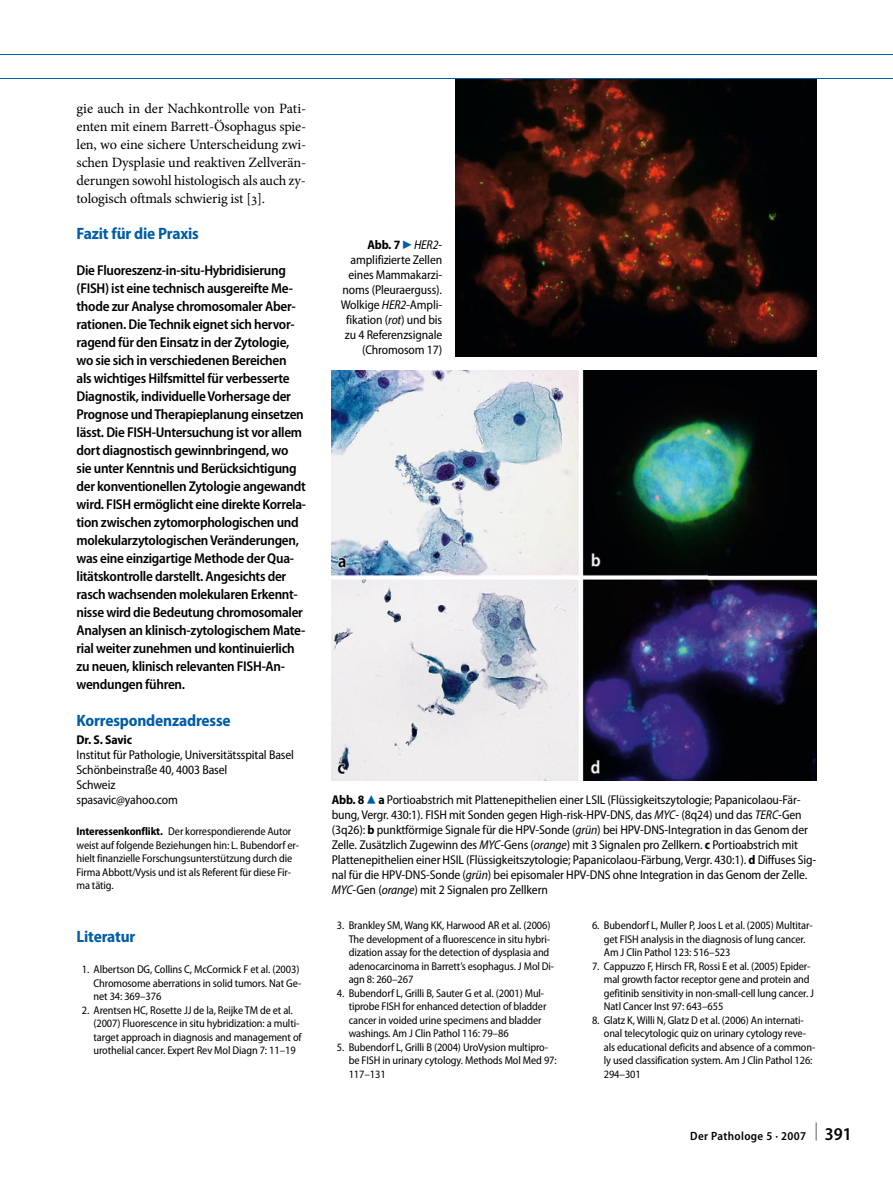
<style>
.page{position:relative;width:893px;height:1178px;background:#fff}
.page>*{position:absolute;margin:0;border:0;box-sizing:border-box;transform-origin:0 0}
.t1{font:700 semi-condensed 16.5px "Myriad Pro";letter-spacing:-.01em;color:#005da8}
.t2{font:600 semi-condensed 14.25px/18px "Myriad Pro";letter-spacing:-.02em;color:#000}
.t3{font:14.25px/18px "Minion Pro";letter-spacing:-.01em;color:#000;text-align:justify}
.t4{font:semi-condensed 12.75px/15px "Myriad Pro";letter-spacing:-.01em;color:#000}
.t5{font:700 semi-condensed 12.75px "Myriad Pro";letter-spacing:-.01em;color:#000}
.t6{font:600 semi-condensed 12px "Myriad Pro";letter-spacing:.03em;color:#000}
.t7{font:semi-condensed 11.25px/13.5px "Myriad Pro";letter-spacing:-.01em;color:#000}
.s1{font-weight:700}
.s2{font-family:"S Buttons";font-stretch:normal;font-size:14.25px;color:#005da8}
.s3{font-style:italic}
.s4{font-size:18px}
</style>
<div class="page">
<img style="left:332px;top:370px;width:484px;height:411px">
<img style="left:455px;top:79px;width:361px;height:277px">
<hr style="left:0;top:54px;width:893px;height:1px;background:#005da8">
<hr style="left:0;top:78px;width:893px;height:1px;background:#005da8">
<p class="t3" style="left:77px;top:100px;width:231px">gie auch in der Nachkontrolle von Pati&shy;enten mit einem Barrett-Ösophagus spie&shy;len, wo eine sichere Unterscheidung zwi&shy;schen Dysplasie und reaktiven Zellverän&shy;derungen sowohl histologisch als auch zy&shy;tologisch oftmals schwierig ist [3].</p>
<h1 class="t1" style="left:77px;top:225px;width:124px">Fazit für die Praxis</h1>
<p class="t2" style="left:77px;top:262px;width:231px">Die Fluoreszenz-in-situ-Hybridisierung (FISH) ist eine technisch ausgereifte Me&shy;thode zur Analyse chromosomaler Aber&shy;rationen. Die Technik eignet sich hervor&shy;ragend für den Einsatz in der Zytologie, wo sie sich in verschiedenen Bereichen<br>als wichtiges Hilfsmittel für verbesserte Diag nostik, individuelle Vorhersage der Prog nose und Therapieplanung einsetzen lässt. Die FISH-Untersuchung ist vor allem dort diagnostisch gewinnbringend, wo sie unter Kenntnis und Berücksichtigung der konventionellen Zytologie angewandt wird. FISH ermöglicht eine direkte Korrela&shy;tion zwischen zytomorphologischen und molekularzytologischen Veränderungen, was eine einzigartige Methode der Qua&shy;litätskontrolle darstellt. Angesichts der rasch wachsenden molekularen Erkennt&shy;nisse wird die Bedeutung chromosomaler Analysen an klinisch-zytologischem Mate&shy;rial weiter zunehmen und kontinuierlich zu neuen, klinisch relevanten FISH-An&shy;wendungen führen.</p>
<h1 class="t1" style="left:77px;top:711px;width:156px">Korrespondenzadresse</h1>
<p class="t5" style="left:77px;top:732px;width:57px">Dr. S. Savic</p>
<p class="t4" style="left:77px;top:747px;width:219px">Institut für Pathologie, Universitätsspital Basel<br>Schönbeinstraße 40, 4003 Basel<br>Schweiz<br>spasavic@yahoo.com</p>
<p class="t7" style="left:77px;top:825px;width:224px"><span class="s1">Interessenkonflikt.</span> Der korrespondierende Autor weist auf folgende Beziehungen hin: L. Bubendorf er&shy;hielt finanzielle Forschungsunterstützung durch die Firma Abbott/Vysis und ist als Referent für diese Fir&shy;ma tätig.</p>
<h1 class="t1" style="left:77px;top:927px;width:60px">Literatur</h1>
<p class="t7" style="left:94px;top:963px;width:209px;text-indent:-12px">1. Albertson DG, Collins C, McCormick F et al. (2003)<br>Chromosome aberrations in solid tumors. Nat Ge&shy;net 34: 369–376</p>
<p class="t7" style="left:94px;top:1003px;width:210px;text-indent:-12px">2. Arentsen HC, Rosette JJ de la, Reijke TM de et al. (2007) Fluorescence in situ hybridization: a multi&shy;target approach in diagnosis and management of urothelial cancer. Expert Rev Mol Diagn 7: 11–19</p>
<p class="t4" style="left:341px;top:238px;width:103px;text-align:right"><span class="s1">Abb. 7</span><span class="s2">7</span><span class="s3">HER2</span>- amplifizierte Zellen eines Mammakarzi&shy;noms (Pleuraerguss).<br>Wolkige <span class="s3">HER2</span>-Ampli&shy;fikation (<span class="s3">rot</span>) und bis zu 4 Referenzsignale (Chromosom 17)</p>
<p class="t4" style="left:332px;top:792px;width:486px"><span class="s1">Abb. 8</span><span class="s2">8</span><span class="s1">a</span> Portioabstrich mit Plattenepithelien einer LSIL (Flüssigkeitszytologie; Papanicolaou-Fär&shy;bung, Vergr. 430:1). FISH mit Sonden gegen High-risk-HPV-DNS, das <span class="s3">MYC</span>- (8q24) und das <span class="s3">TERC</span>-Gen (3q26): <span class="s1">b</span> punktförmige Signale für die HPV-Sonde (<span class="s3">grün</span>) bei HPV-DNS-Integration in das Genom der Zelle. Zusätzlich Zugewinn des <span class="s3">MYC</span>-Gens (<span class="s3">orange</span>) mit 3 Signalen pro Zellkern. <span class="s1">c</span> Portioabstrich mit Plattenepithelien einer HSIL (Flüssigkeitszytologie; Papanicolaou-Färbung, Vergr. 430:1). <span class="s1">d</span> Diffuses Sig&shy;nal für die HPV-DNS-Sonde (<span class="s3">grün</span>) bei episomaler HPV-DNS ohne Integration in das Genom der Zelle.<br><span class="s3">MYC</span>-Gen (<span class="s3">orange</span>) mit 2 Signalen pro Zellkern</p>
<p class="t7" style="left:349px;top:919px;width:207px;text-indent:-12px">3. Brankley SM, Wang KK, Harwood AR et al. (2006)<br>The development of a fluorescence in situ hybri&shy;dization assay for the detection of dysplasia and adenocarcinoma in Barrett’s esophagus. J Mol Di&shy;agn 8: 260–267</p>
<p class="t7" style="left:349px;top:986px;width:199px;text-indent:-12px">4. Bubendorf L, Grilli B, Sauter G et al. (2001) Mul&shy;tiprobe FISH for enhanced detection of bladder cancer in voided urine specimens and bladder washings. Am J Clin Pathol 116: 79–86</p>
<p class="t7" style="left:349px;top:1040px;width:210px;text-indent:-12px">5. Bubendorf L, Grilli B (2004) UroVysion multipro&shy;be FISH in urinary cytology. Methods Mol Med 97:<br>117–131</p>
<p class="t7" style="left:604px;top:919px;width:210px;text-indent:-12px">6. Bubendorf L, Muller P, Joos L et al. (2005) Multitar&shy;get FISH analysis in the diagnosis of lung cancer.<br>Am J Clin Pathol 123: 516–523</p>
<p class="t7" style="left:604px;top:959px;width:212px;text-indent:-12px">7. Cappuzzo F, Hirsch FR, Rossi E et al. (2005) Epider&shy;mal growth factor receptor gene and protein and gefitinib sensitivity in non-small-cell lung cancer. J Natl Cancer Inst 97: 643–655</p>
<p class="t7" style="left:604px;top:1013px;width:213px;text-indent:-12px">8. Glatz K, Willi N, Glatz D et al. (2006) An internati&shy;onal telecytologic quiz on urinary cytology reve&shy;als educational deficits and absence of a common&shy;ly used classification system. Am J Clin Pathol 126:<br>294–301</p>
<p class="t6" style="left:690px;top:1129px;width:163px">Der Pathologe 5 · 2007 <sup>|</sup> <span class="s4">391</span></p>
</div>
